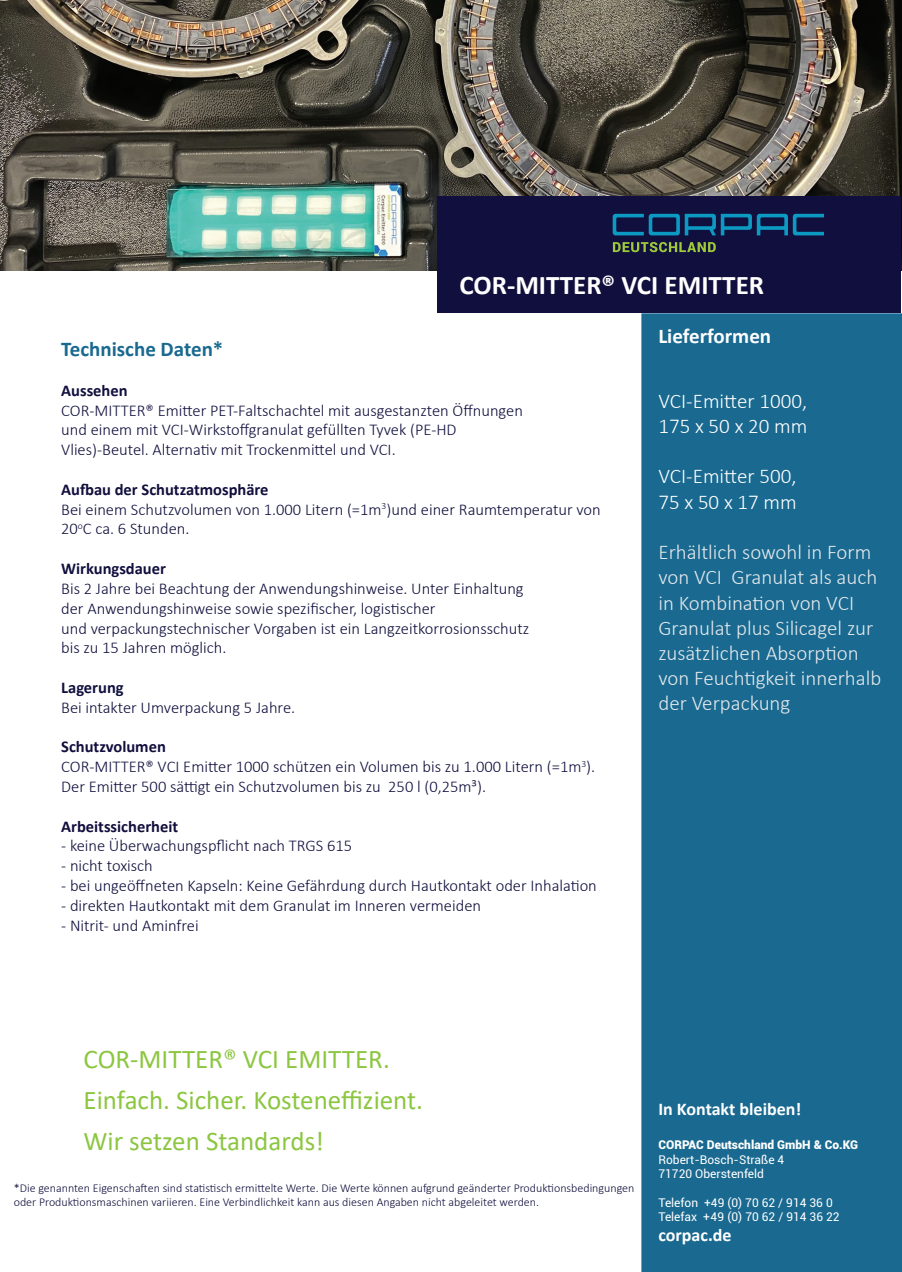
<style>
.page{position:relative;width:902px;height:1272px;background:#fff}
.page>*{position:absolute;margin:0;border:0;box-sizing:border-box;transform-origin:0 0}
.t1{font:27px/41px "Calibri";color:#8cc641}
.t2{font:700 27px "Calibri";color:#fff}
.t3{font:300 21px/25.2px "Calibri";color:#e3e9ec}
.t4{font:300 21px/25.2px "Calibri";color:#fff}
.t5{font:700 21px "Calibri";color:#196990}
.t6{font:700 21px "Calibri";color:#fff}
.t7{font:700 18px "Calibri";color:#fff}
.t8{font:300 16.5px/19.8px "Calibri";color:#100f3d}
.t9{font:700 16.5px "Calibri";color:#100f3d}
.t10{font:300 12px/14.4px "Calibri";color:#100f3d}
.t11{font:12px/14.4px "Roboto";color:#fff}
.t12{font:900 12px "Roboto";color:#fff}
.s1{font-weight:700}
</style>
<div class="page">
<img style="left:0;top:0;width:901px;height:270px">
<div style="left:437px;top:196px;width:464px;height:117px;background:#100f3d"></div>
<svg style="left:612px;top:214px;width:211px;height:21px"></svg>
<svg style="left:613px;top:242px;width:102px;height:10px"></svg>
<div style="left:642px;top:314px;width:259px;height:957px;background:#196990"></div>
<div style="left:641px;top:313px;width:260px;height:958px;border:2px solid #196990"></div>
<h1 class="t2" style="left:459px;top:266px;width:306px">COR-MITTER® VCI EMITTER</h1>
<p class="t6" style="left:658px;top:321px;width:114px">Lieferformen</p>
<p class="t5" style="left:61px;top:334px;width:164px">Technische Daten*</p>
<p class="t9" style="left:61px;top:378px;width:68px">Aussehen</p>
<p class="t8" style="left:61px;top:400px;width:463px">COR-MITTER® Emitter PET-Faltschachtel mit ausgestanzten Öffnungen und einem mit VCI-Wirkstoffgranulat gefüllten Tyvek (PE-HD<br>Vlies)-Beutel. Alternativ mit Trockenmittel und VCI.</p>
<p class="t8" style="left:61px;top:479px;width:541px"><span class="s1">Aufbau der Schutzatmosphäre<br></span>Bei einem Schutzvolumen von 1.000 Litern (=1m<sup>3</sup>)und einer Raumtemperatur von<br>20<sup>o</sup>C ca. 6 Stunden.</p>
<p class="t9" style="left:61px;top:557px;width:106px">Wirkungsdauer</p>
<p class="t8" style="left:61px;top:578px;width:469px">Bis 2 Jahre bei Beachtung der Anwendungshinweise. Unter Einhaltung der Anwendungshinweise sowie spezifischer, logistischer<br>und verpackungstechnischer Vorgaben ist ein Langzeitkorrosionsschutz bis zu 15 Jahren möglich.</p>
<p class="t9" style="left:61px;top:675px;width:64px">Lagerung</p>
<p class="t8" style="left:61px;top:697px;width:235px">Bei intakter Umverpackung 5 Jahre.</p>
<p class="t8" style="left:61px;top:736px;width:535px"><span class="s1">Schutzvolumen<br></span>COR-MITTER® VCI Emitter 1000 schützen ein Volumen bis zu 1.000 Litern (=1m<sup>3</sup>).<br>Der Emitter 500 sättigt ein Schutzvolumen bis zu 250 l (0,25m³).</p>
<p class="t9" style="left:61px;top:814px;width:118px">Arbeitssicherheit</p>
<p class="t8" style="left:61px;top:835px;width:292px">- keine Überwachungspflicht nach TRGS 615</p>
<p class="t8" style="left:61px;top:855px;width:93px">- nicht toxisch</p>
<p class="t8" style="left:61px;top:875px;width:537px">- bei ungeöffneten Kapseln: Keine Gefährdung durch Hautkontakt oder Inhalation</p>
<p class="t8" style="left:61px;top:895px;width:421px">- direkten Hautkontakt mit dem Granulat im Inneren vermeiden</p>
<p class="t8" style="left:61px;top:915px;width:139px">- Nitrit- und Aminfrei</p>
<p class="t4" style="left:658px;top:388px;width:151px">VCI-Emitter 1000,<br>175 x 50 x 20 mm</p>
<p class="t4" style="left:658px;top:463px;width:140px">VCI-Emitter 500,<br>75 x 50 x 17 mm</p>
<p class="t3" style="left:658px;top:539px;width:224px">Erhältlich sowohl in Form von VCI Granulat als auch in Kombination von VCI<br>Granulat plus Silicagel zur zusätzlichen Absorption von Feuchtigkeit innerhalb der Verpackung</p>
<h1 class="t1" style="left:84px;top:1037px;width:341px">COR-MITTER® VCI EMITTER.<br>Einfach. Sicher. Kosteneffizient.<br>Wir setzen Standards!</h1>
<p class="t10" style="left:14px;top:1180px;width:622px">*Die genannten Eigenschaften sind statistisch ermittelte Werte. Die Werte können aufgrund geänderter Produktionsbedingungen oder Produktionsmaschinen variieren. Eine Verbindlichkeit kann aus diesen Angaben nicht abgeleitet werden.</p>
<p class="t7" style="left:658px;top:1095px;width:144px">In Kontakt bleiben!</p>
<p class="t12" style="left:658px;top:1136px;width:201px">CORPAC Deutschland GmbH &amp; Co.KG</p>
<p class="t11" style="left:658px;top:1151px;width:127px">Robert-Bosch-Straße 4<br>71720 Oberstenfeld</p>
<p class="t11" style="left:658px;top:1194px;width:183px">Telefon +49 (0) 70 62 / 914 36 0<br>Telefax +49 (0) 70 62 / 914 36 22</p>
<p class="t7" style="left:658px;top:1222px;width:75px">corpac.de</p>
</div>
